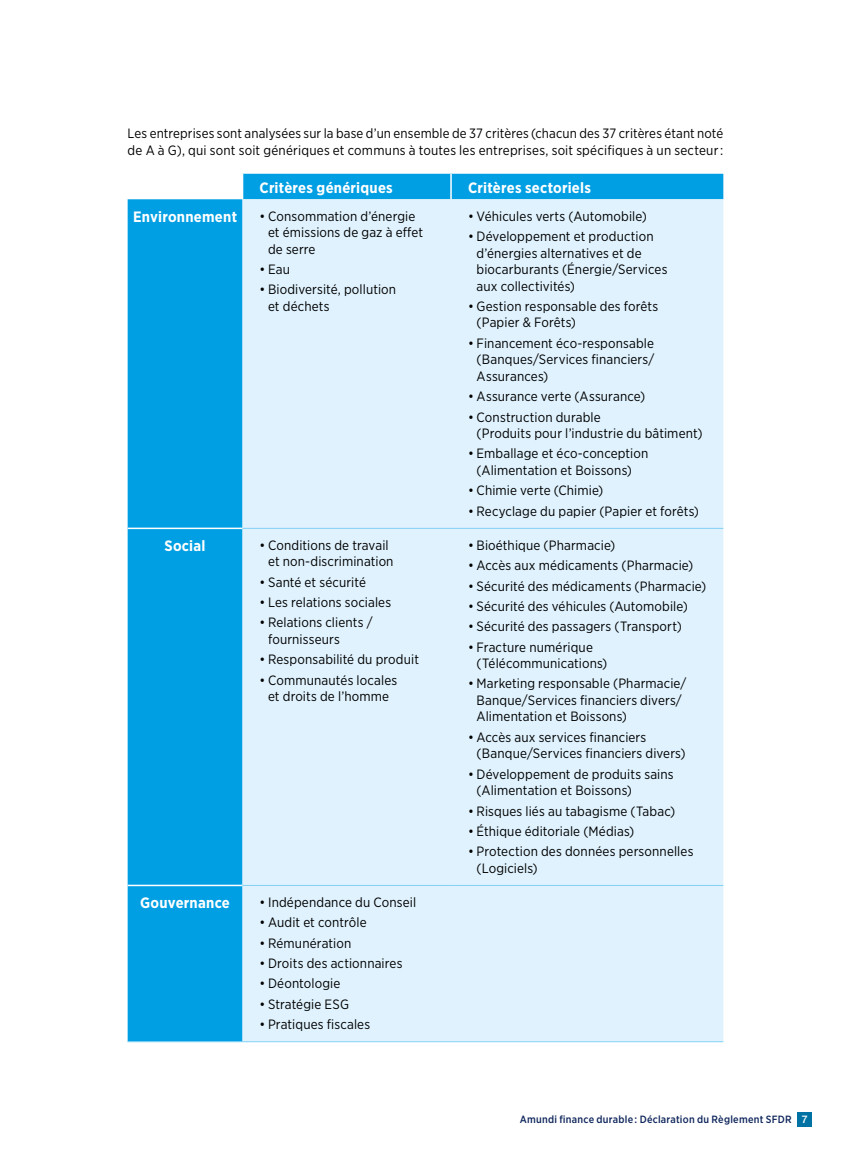
<style>
.page{position:relative;width:851px;height:1149px;background:#fff}
.page>*{position:absolute;margin:0;border:0;box-sizing:border-box;transform-origin:0 0}
.t1{font:700 15px "Gotham Narrow";letter-spacing:.015em;color:#fff}
.t2{font:13.5px/16.5px "Gotham Narrow";letter-spacing:.01em;color:#000}
.t3{font:500 10.5px "Gotham Narrow";letter-spacing:.025em;color:#0f265c}
.s1{font-family:"Helvetica Neue LT Std";color:#fff}
</style>
<div class="page">
<div style="left:797px;top:1111px;width:15px;height:15px;background:#0072a3"></div>
<div style="left:128px;top:174px;width:595px;height:867px;background:#009fe3"></div>
<div style="left:242px;top:199px;width:481px;height:842px;background:#dff2fd"></div>
<svg style="left:242px;top:174px;width:1px;height:25px"></svg>
<svg style="left:450px;top:174px;width:1px;height:25px"></svg>
<hr style="left:128px;top:527px;width:114px;height:2px;background:#fff">
<hr style="left:128px;top:884px;width:114px;height:1px;background:#fff">
<hr style="left:242px;top:528px;width:209px;height:1px;background:#83d0f5">
<hr style="left:451px;top:528px;width:272px;height:1px;background:#83d0f5">
<hr style="left:242px;top:884px;width:209px;height:1px;background:#83d0f5">
<hr style="left:451px;top:884px;width:272px;height:1px;background:#83d0f5">
<hr style="left:128px;top:1041px;width:114px;height:1px;background:#83d0f5">
<hr style="left:242px;top:1041px;width:209px;height:1px;background:#83d0f5">
<hr style="left:451px;top:1041px;width:272px;height:1px;background:#83d0f5">
<p class="t2" style="left:128px;top:125px;width:597px">Les entreprises sont analysées sur la base d’un ensemble de 37 critères (chacun des 37 critères étant noté de A à G), qui sont soit génériques et communs à toutes les entreprises, soit spécifiques à un secteur :</p>
<p class="t1" style="left:259px;top:177px;width:135px">Critères génériques</p>
<p class="t1" style="left:468px;top:177px;width:124px">Critères sectoriels</p>
<p class="t1" style="left:133px;top:207px;width:106px">Environnement</p>
<p class="t2" style="left:268px;top:207px;width:156px;text-indent:-9px">• Consommation d’énergie et émissions de gaz à effet de serre</p>
<p class="t2" style="left:259px;top:261px;width:32px">• Eau</p>
<p class="t2" style="left:268px;top:281px;width:129px;text-indent:-9px">• Biodiversité, pollution et déchets</p>
<p class="t2" style="left:468px;top:207px;width:180px">• Véhicules verts (Automobile)</p>
<p class="t2" style="left:476px;top:228px;width:192px;text-indent:-9px">• Développement et production d’énergies alternatives et de biocarburants (Énergie/Services aux collectivités)</p>
<p class="t2" style="left:476px;top:297px;width:183px;text-indent:-9px">• Gestion responsable des forêts (Papier &amp; Forêts)</p>
<p class="t2" style="left:476px;top:334px;width:179px;text-align:justify;text-indent:-9px">• Financement éco-responsable (Banques/Services financiers/ Assurances)</p>
<p class="t2" style="left:468px;top:388px;width:179px">• Assurance verte (Assurance)</p>
<p class="t2" style="left:476px;top:408px;width:227px;text-indent:-9px">• Construction durable<br>(Produits pour l’industrie du bâtiment)</p>
<p class="t2" style="left:468px;top:445px;width:182px;text-align:center">• Emballage et éco-conception (Alimentation et Boissons)</p>
<p class="t2" style="left:468px;top:482px;width:137px">• Chimie verte (Chimie)</p>
<p class="t2" style="left:468px;top:502px;width:232px">• Recyclage du papier (Papier et forêts)</p>
<p class="t1" style="left:164px;top:536px;width:42px">Social</p>
<p class="t2" style="left:268px;top:536px;width:127px;text-indent:-9px">• Conditions de travail et non-discrimination</p>
<p class="t2" style="left:259px;top:573px;width:108px">• Santé et sécurité</p>
<p class="t2" style="left:259px;top:593px;width:133px">• Les relations sociales</p>
<p class="t2" style="left:268px;top:614px;width:106px;text-indent:-9px">• Relations clients / fournisseurs</p>
<p class="t2" style="left:259px;top:650px;width:161px">• Responsabilité du produit</p>
<p class="t2" style="left:259px;top:671px;width:139px;text-align:center">• Communautés locales et droits de l’homme</p>
<p class="t1" style="left:140px;top:892px;width:91px">Gouvernance</p>
<p class="t2" style="left:259px;top:893px;width:158px">• Indépendance du Conseil</p>
<p class="t2" style="left:259px;top:913px;width:109px">• Audit et contrôle</p>
<p class="t2" style="left:259px;top:934px;width:93px">• Rémunération</p>
<p class="t2" style="left:259px;top:954px;width:144px">• Droits des actionnaires</p>
<p class="t2" style="left:259px;top:974px;width:82px">• Déontologie</p>
<p class="t2" style="left:259px;top:995px;width:91px">• Stratégie ESG</p>
<p class="t2" style="left:259px;top:1015px;width:112px">• Pratiques fiscales</p>
<p class="t2" style="left:468px;top:536px;width:149px">• Bioéthique (Pharmacie)</p>
<p class="t2" style="left:468px;top:556px;width:227px">• Accès aux médicaments (Pharmacie)</p>
<p class="t2" style="left:468px;top:577px;width:240px">• Sécurité des médicaments (Pharmacie)</p>
<p class="t2" style="left:468px;top:597px;width:221px">• Sécurité des véhicules (Automobile)</p>
<p class="t2" style="left:468px;top:617px;width:215px">• Sécurité des passagers (Transport)</p>
<p class="t2" style="left:476px;top:638px;width:132px;text-indent:-9px">• Fracture numérique (Télécommunications)</p>
<p class="t2" style="left:476px;top:675px;width:211px;text-indent:-9px">• Marketing responsable (Pharmacie/<br>Banque/Services financiers divers/<br>Alimentation et Boissons)</p>
<p class="t2" style="left:476px;top:728px;width:210px;text-indent:-9px">• Accès aux services financiers (Banque/Services financiers divers)</p>
<p class="t2" style="left:476px;top:765px;width:199px;text-indent:-9px">• Développement de produits sains (Alimentation et Boissons)</p>
<p class="t2" style="left:468px;top:802px;width:209px">• Risques liés au tabagisme (Tabac)</p>
<p class="t2" style="left:468px;top:822px;width:168px">• Éthique éditoriale (Médias)</p>
<p class="t2" style="left:476px;top:842px;width:218px;text-indent:-9px">• Protection des données personnelles (Logiciels)</p>
<p class="t3" style="left:520px;top:1112px;width:289px">Amundi finance durable : Déclaration du Règlement SFDR <span class="s1">7</span></p>
</div>
